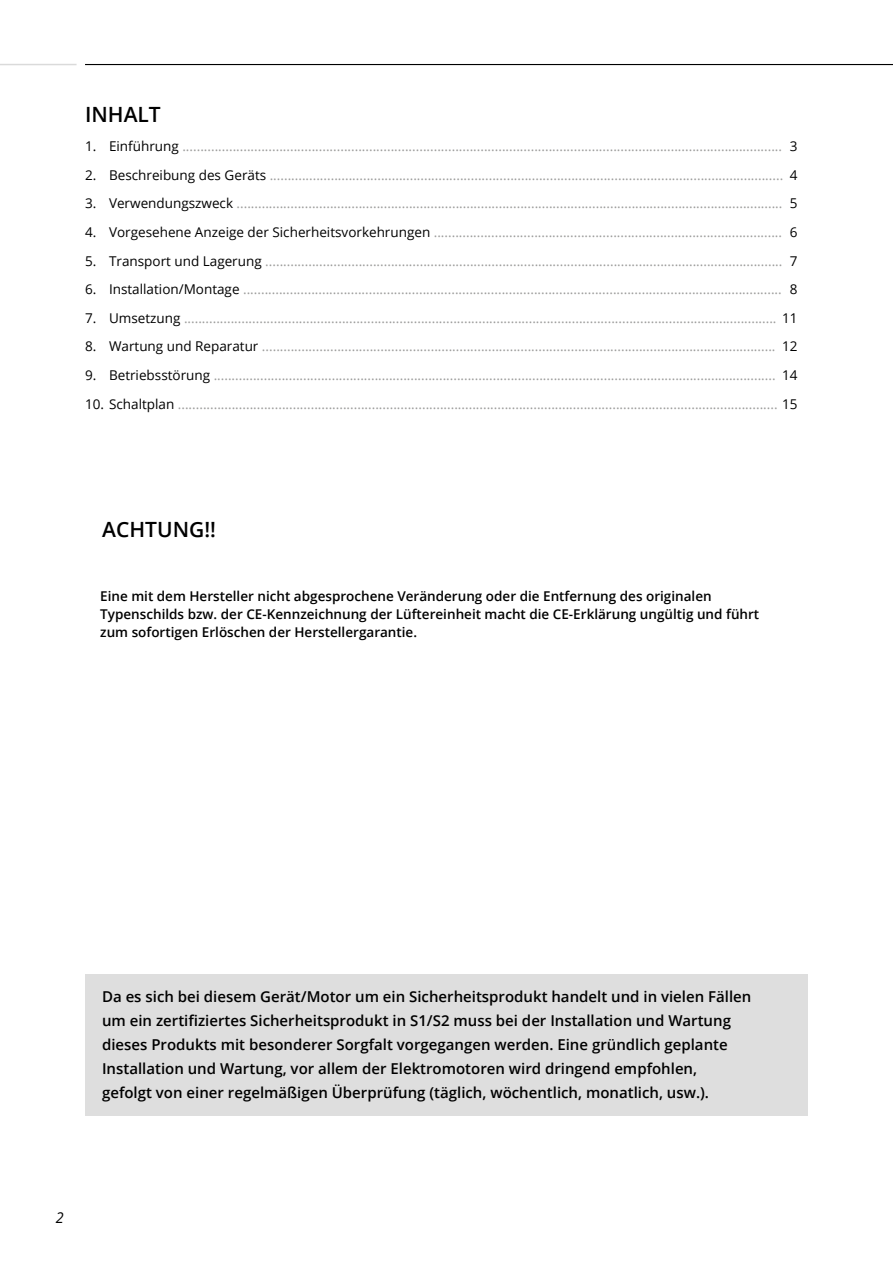
<style>
.page{position:relative;width:893px;height:1263px;background:#fff}
.page>*{position:absolute;margin:0;border:0;box-sizing:border-box;transform-origin:0 0}
.t1{font:600 21px "Open Sans";color:#000}
.t2{font:600 15px/24px "Open Sans";color:#000}
.t3{font:italic 15px "Open Sans";color:#000;scale:.95 1}
.t4{font:13.5px "Open Sans";color:#9d9d9c}
.t5{font:600 13.5px/18px "Open Sans";color:#000}
.s1{color:#000}
</style>
<div class="page">
<hr style="left:0;top:64px;width:77px;height:1px;background:#dadada">
<hr style="left:85px;top:64px;width:808px;height:1px;background:#000">
<div style="left:85px;top:974px;width:723px;height:141px;background:#dedede"></div>
<h1 class="t1" style="left:85px;top:100px;width:77px">INHALT</h1>
<p class="t4" style="left:85px;top:137px;width:714px"><span class="s1">1. Einführung</span> ....................................................................................................................................................................... <span class="s1">3</span></p>
<p class="t4" style="left:85px;top:165px;width:714px"><span class="s1">2. Beschreibung des Geräts</span> ............................................................................................................................................... <span class="s1">4</span></p>
<p class="t4" style="left:85px;top:194px;width:714px"><span class="s1">3. Verwendungszweck</span> ........................................................................................................................................................ <span class="s1">5</span></p>
<p class="t4" style="left:85px;top:223px;width:714px"><span class="s1">4. Vorgesehene Anzeige der Sicherheitsvorkehrungen</span> ................................................................................................. <span class="s1">6</span></p>
<p class="t4" style="left:85px;top:251px;width:714px"><span class="s1">5. Transport und Lagerung</span> ................................................................................................................................................ <span class="s1">7</span></p>
<p class="t4" style="left:85px;top:280px;width:714px"><span class="s1">6. Installation/Montage</span> ...................................................................................................................................................... <span class="s1">8</span></p>
<p class="t4" style="left:85px;top:309px;width:714px"><span class="s1">7. Umsetzung</span> ..................................................................................................................................................................... <span class="s1">11</span></p>
<p class="t4" style="left:85px;top:337px;width:714px"><span class="s1">8. Wartung und Reparatur</span> ............................................................................................................................................... <span class="s1">12</span></p>
<p class="t4" style="left:85px;top:366px;width:714px"><span class="s1">9. Betriebsstörung</span> ............................................................................................................................................................. <span class="s1">14</span></p>
<p class="t4" style="left:85px;top:395px;width:714px"><span class="s1">10. Schaltplan</span> ....................................................................................................................................................................... <span class="s1">15</span></p>
<h1 class="t1" style="left:102px;top:515px;width:115px">ACHTUNG!!</h1>
<p class="t5" style="left:100px;top:587px;width:661px">Eine mit dem Hersteller nicht abgesprochene Veränderung oder die Entfernung des originalen<br>Typenschilds bzw. der CE-Kennzeichnung der Lüftereinheit macht die CE-Erklärung ungültig und führt zum sofortigen Erlöschen der Herstellergarantie.</p>
<p class="t2" style="left:102px;top:984px;width:651px">Da es sich bei diesem Gerät/Motor um ein Sicherheitsprodukt handelt und in vielen Fällen um ein zertifiziertes Sicherheitsprodukt in S1/S2 muss bei der Installation und Wartung dieses Produkts mit besonderer Sorgfalt vorgegangen werden. Eine gründlich geplante Installation und Wartung, vor allem der Elektromotoren wird dringend empfohlen,<br>gefolgt von einer regelmäßigen Überprüfung (täglich, wöchentlich, monatlich, usw.).</p>
<p class="t3" style="left:56px;top:1208px;width:10px">2</p>
</div>
